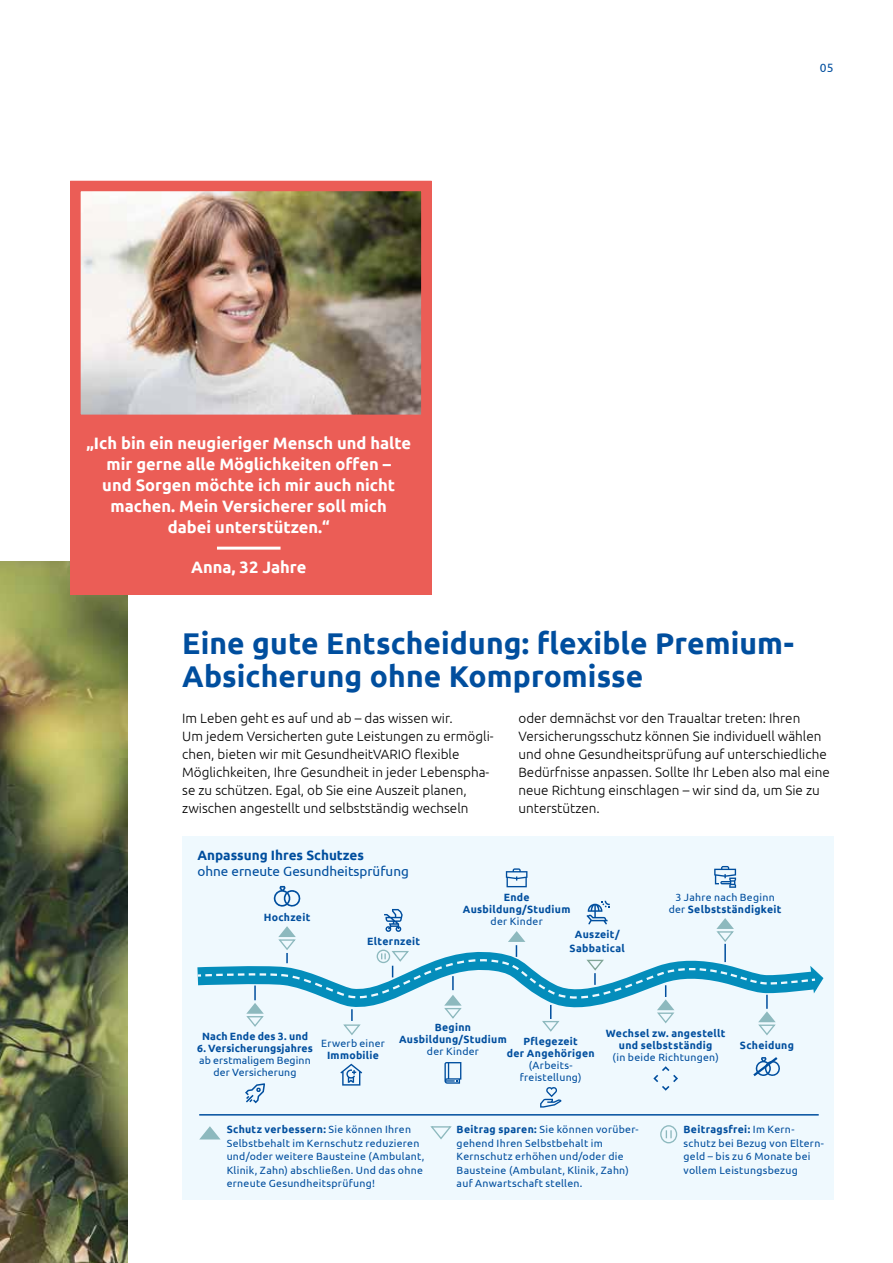
<style>
.page{position:relative;width:893px;height:1263px;background:#fff}
.page>*{position:absolute;margin:0;border:0;box-sizing:border-box;transform-origin:0 0}
.t1{font:700 30px/33px "Ubuntu";letter-spacing:.005em;color:#004e9e}
.t2{font:700 16.5px/21px "Ubuntu";color:#fff;text-align:center}
.t3{font:300 13.5px/18.1px "Ubuntu";color:#000}
.t4{font:13.5px "Ubuntu";color:#004e9e}
.t5{font:700 13.5px "Ubuntu";color:#004e9e}
.t6{font:12px "Ubuntu";color:#004e9e}
.t7{font:10.5px/13.5px "Ubuntu";letter-spacing:.025em;color:#004e9e}
.t8{font:700 10.5px/12px "Ubuntu";letter-spacing:.03em;color:#004e9e;text-align:center}
.s1{font-weight:700}
</style>
<div class="page">
<img style="left:0;top:561px;width:128px;height:702px">
<div style="left:70px;top:181px;width:362px;height:413px;background:#eb5d56"></div>
<hr style="left:217px;top:547px;width:64px;height:3px;background:#fff">
<img style="left:81px;top:192px;width:340px;height:222px">
<div style="left:182px;top:837px;width:651px;height:363px;background:#eff9fe"></div>
<svg style="left:245px;top:1083px;width:20px;height:20px"></svg>
<svg style="left:340px;top:1064px;width:22px;height:21px"></svg>
<svg style="left:444px;top:1062px;width:17px;height:22px"></svg>
<svg style="left:540px;top:1087px;width:21px;height:20px"></svg>
<svg style="left:653px;top:1066px;width:25px;height:25px"></svg>
<svg style="left:753px;top:1057px;width:27px;height:20px"></svg>
<hr style="left:199px;top:1114px;width:620px;height:1px;background:#004e9e">
<svg style="left:200px;top:1126px;width:20px;height:13px"></svg>
<svg style="left:430px;top:1126px;width:22px;height:14px"></svg>
<svg style="left:197px;top:866px;width:626px;height:169px"></svg>
<svg style="left:660px;top:1125px;width:18px;height:19px"></svg>
<h2 class="t2" style="left:86px;top:432px;width:326px">„Ich bin ein neugieriger Mensch und halte mir gerne alle Möglichkeiten offen –<br>und Sorgen möchte ich mir auch nicht machen. Mein Versicherer soll mich<br>dabei unterstützen.“</h2>
<h2 class="t2" style="left:191px;top:556px;width:117px">Anna, 32 Jahre</h2>
<p class="t6" style="left:820px;top:60px;width:15px">05</p>
<h1 class="t1" style="left:182px;top:626px;width:613px">Eine gute Entscheidung: flexible Premium-<br>Absicherung ohne Kompromisse</h1>
<p class="t3" style="left:182px;top:709px;width:313px">Im Leben geht es auf und ab – das wissen wir.<br>Um jedem Versicherten gute Leistungen zu ermögli&shy;chen, bieten wir mit GesundheitVARIO flexible Möglichkeiten, Ihre Gesundheit in jeder Lebenspha&shy;se zu schützen. Egal, ob Sie eine Auszeit planen, zwischen angestellt und selbstständig wechseln</p>
<p class="t3" style="left:518px;top:709px;width:313px">oder demnächst vor den Traualtar treten: Ihren Versicherungsschutz können Sie individuell wählen und ohne Gesundheitsprüfung auf unterschiedliche Bedürfnisse anpassen. Sollte Ihr Leben also mal eine neue Richtung einschlagen – wir sind da, um Sie zu unterstützen.</p>
<p class="t5" style="left:197px;top:847px;width:168px">Anpassung Ihres Schutzes</p>
<p class="t4" style="left:197px;top:863px;width:213px">ohne erneute Gesundheitsprüfung</p>
<p class="t8" style="left:264px;top:911px;width:48px">Hochzeit</p>
<p class="t8" style="left:367px;top:935px;width:54px">Elternzeit</p>
<p class="t8" style="left:463px;top:891px;width:109px">Ende<br>Ausbildung/Studium</p>
<p class="t7" style="left:491px;top:915px;width:54px">der Kinder</p>
<p class="t8" style="left:570px;top:928px;width:57px;line-height:13.5px">Auszeit/<br>Sabbatical</p>
<p class="t7" style="left:669px;top:891px;width:114px;line-height:12px;text-align:center">3 Jahre nach Beginn der <span class="s1">Selbstständigkeit</span></p>
<p class="t8" style="left:202px;top:1030px;width:108px">Nach Ende des 3. und</p>
<p class="t8" style="left:197px;top:1042px;width:117px">6. Versicherungsjahres</p>
<p class="t7" style="left:199px;top:1054px;width:113px;line-height:12px;text-align:center">ab erstmaligem Beginn der Versicherung</p>
<p class="t7" style="left:321px;top:1036px;width:65px">Erwerb einer</p>
<p class="t8" style="left:327px;top:1049px;width:54px">Immobilie</p>
<p class="t8" style="left:399px;top:1021px;width:109px">Beginn<br>Ausbildung/Studium</p>
<p class="t7" style="left:427px;top:1044px;width:54px">der Kinder</p>
<p class="t8" style="left:507px;top:1035px;width:89px">Pflegezeit<br>der Angehörigen</p>
<p class="t7" style="left:520px;top:1059px;width:63px;line-height:12px;text-align:center">(Arbeits&shy;freistellung)</p>
<p class="t8" style="left:606px;top:1027px;width:121px">Wechsel zw. angestellt und selbstständig</p>
<p class="t7" style="left:613px;top:1050px;width:108px">(in beide Richtungen)</p>
<p class="t8" style="left:740px;top:1039px;width:56px">Scheidung</p>
<p class="t7" style="left:227px;top:1122px;width:199px"><span class="s1">Schutz verbessern:</span> Sie können Ihren Selbstbehalt im Kernschutz reduzieren und/oder weitere Bausteine (Ambulant, Klinik, Zahn) abschließen. Und das ohne erneute Gesundheitsprüfung!</p>
<p class="t7" style="left:457px;top:1122px;width:183px"><span class="s1">Beitrag sparen:</span> Sie können vorüber&shy;gehend Ihren Selbstbehalt im<br>Kernschutz erhöhen und/oder die<br>Bausteine (Ambulant, Klinik, Zahn) auf Anwartschaft stellen.</p>
<p class="t7" style="left:684px;top:1122px;width:141px"><span class="s1">Beitragsfrei:</span> Im Kern--- schutz bei Bezug von Eltern&shy;geld – bis zu 6 Monate bei vollem Leistungsbezug</p>
</div>
